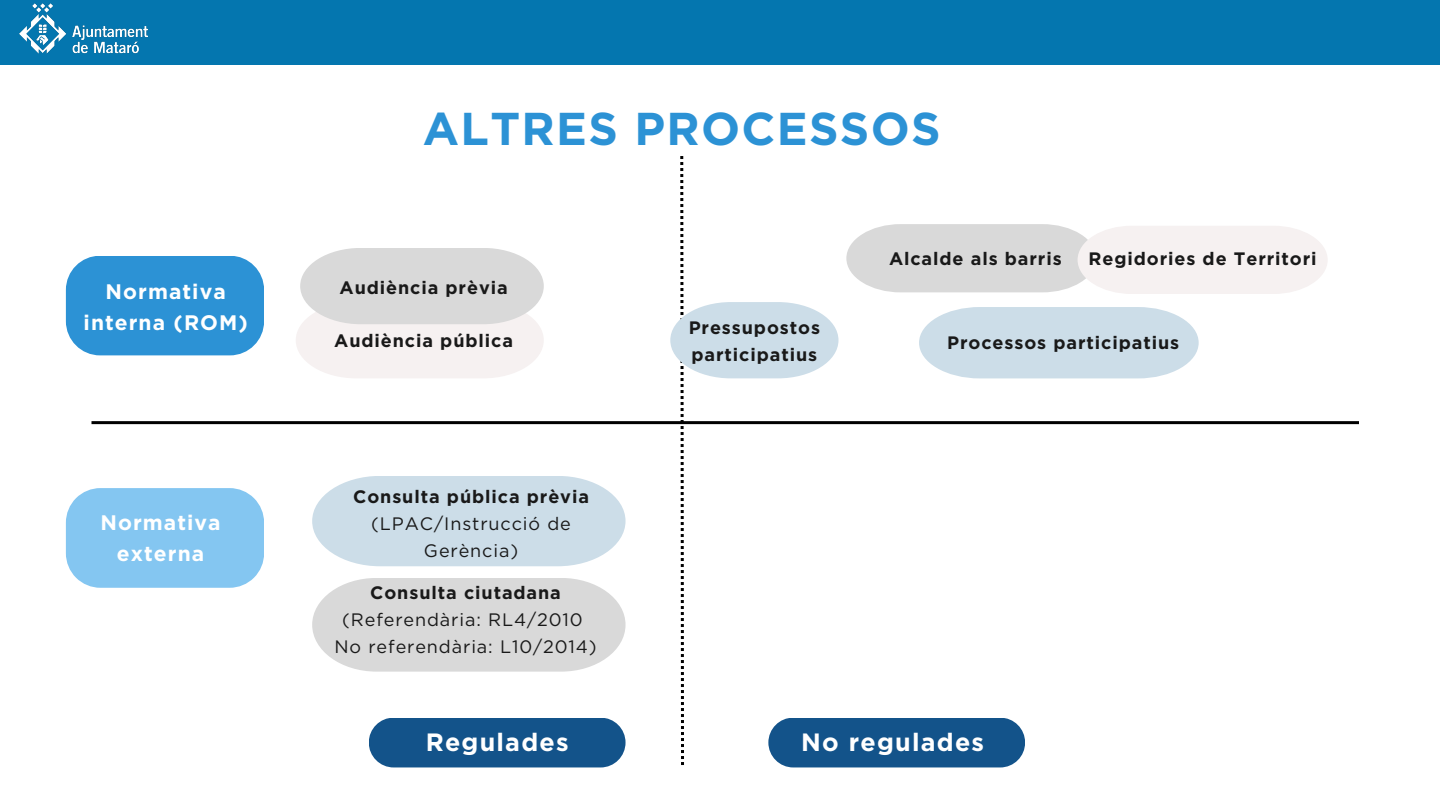
<style>
.page{position:relative;width:1440px;height:810px;background:#fff}
.page>*{position:absolute;margin:0;border:0;box-sizing:border-box;transform-origin:0 0}
.t1{font:700 46px "Gotham";letter-spacing:.03em;color:#2c92d5}
.t2{font:700 25px "Gotham";letter-spacing:.05em;color:#fff}
.t3{font:700 21px/31.5px "Gotham";letter-spacing:.05em;color:#fff;text-align:center}
.t4{font:700 18px/27px "Gotham";letter-spacing:.05em;color:#191919}
.t5{font:18px/27px "Gotham";letter-spacing:.05em;color:#191919;text-align:center}
.s1{font-weight:700}
</style>
<div class="page">
<div style="left:0;top:0;width:1440px;height:65px;background:#0476af"></div>
<img style="left:20px;top:3px;width:128px;height:51px">
<hr style="left:92px;top:421px;width:1267px;height:3px;background:#000">
<div style="left:66px;top:256px;width:198px;height:99px;background:#2c92d5;border-radius:34px"></div>
<div style="left:369px;top:718px;width:257px;height:49px;background:#13538a;border-radius:25px"></div>
<svg style="left:312px;top:476px;width:313px;height:90px;background:#d0e0ea"></svg>
<svg style="left:296px;top:248px;width:248px;height:130px"></svg>
<svg style="left:919px;top:307px;width:280px;height:71px;background:#d0e0ea"></svg>
<svg style="left:66px;top:488px;width:198px;height:100px;background:#8ac9f1"></svg>
<div style="left:768px;top:718px;width:257px;height:49px;background:#13538a;border-radius:25px"></div>
<svg style="left:312px;top:578px;width:313px;height:94px;background:#dcdcdc"></svg>
<svg style="left:670px;top:156px;width:168px;height:609px"></svg>
<svg style="left:846px;top:224px;width:481px;height:70px"></svg>
<h4 class="t3" style="left:84px;top:275px;width:166px">Normativa interna (ROM)</h4>
<p class="t3" style="left:100px;top:506px;width:122px">Normativa externa</p>
<h1 class="t1" style="left:423px;top:101px;width:519px">ALTRES PROCESSOS</h1>
<h4 class="t4" style="left:340px;top:274px;width:170px">Audiència prèvia</h4>
<h4 class="t4" style="left:889px;top:245px;width:174px">Alcalde als barris</h4>
<p class="t4" style="left:1089px;top:245px;width:230px">Regidories de Territori</p>
<h3 class="t4" style="left:334px;top:327px;width:180px">Audiència pública</h3>
<h4 class="t5" style="left:353px;top:483px;width:237px"><span class="s1">Consulta pública prèvia </span>(LPAC/Instrucció de<br>Gerència)</h4>
<h2 class="t5" style="left:342px;top:579px;width:242px"><span class="s1">Consulta ciutadana </span>(Referendària: RL4/2010</h2>
<h2 class="t5" style="left:334px;top:633px;width:264px">No referendària: L10/2014)</h2>
<h4 class="t2" style="left:426px;top:727px;width:144px">Regulades</h4>
<p class="t4" style="left:689px;top:314px;width:133px">Pressupostos participatius</p>
<h4 class="t4" style="left:947px;top:329px;width:233px">Processos participatius</h4>
<h3 class="t2" style="left:801px;top:727px;width:184px">No regulades</h3>
</div>
